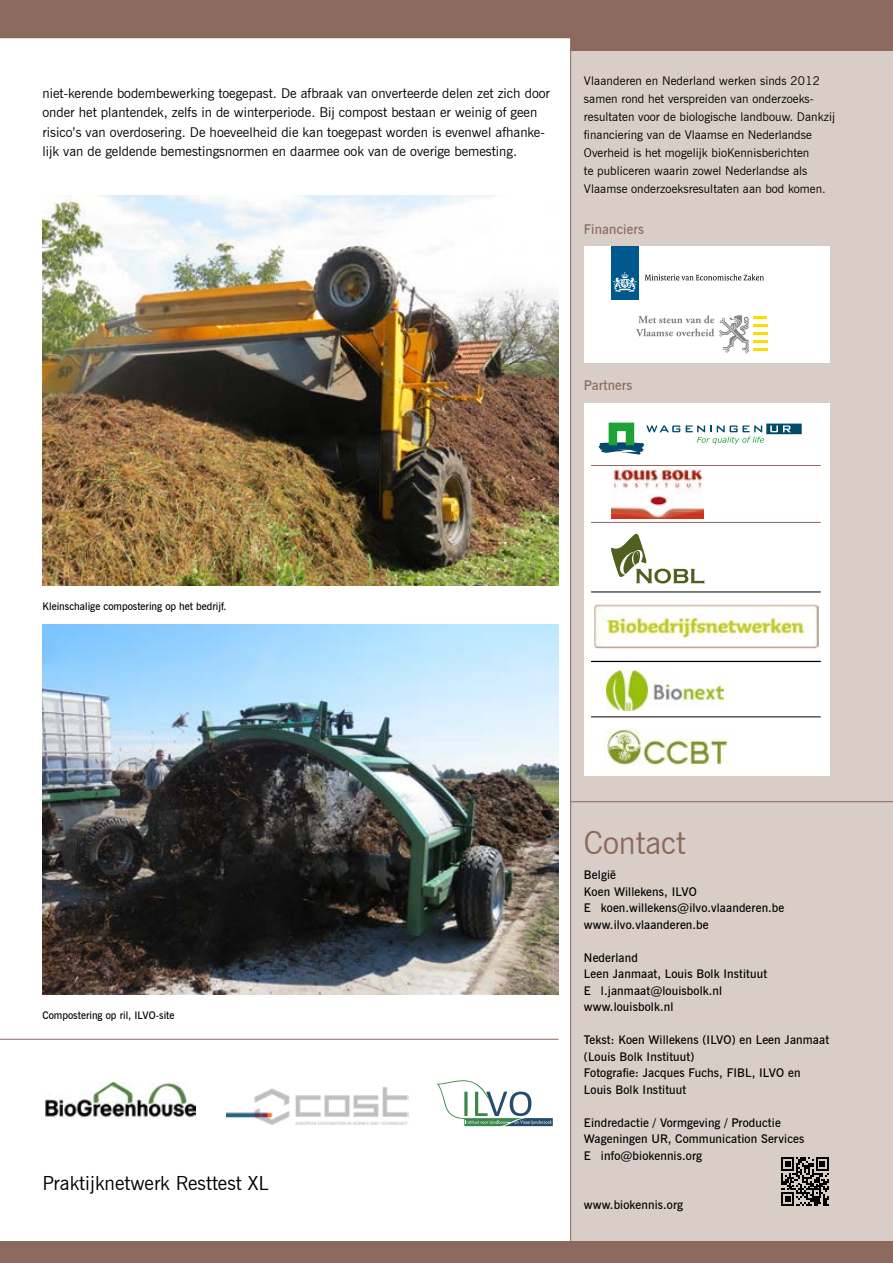
<style>
.page{position:relative;width:893px;height:1263px;background:#fff}
.page>*{position:absolute;margin:0;border:0;box-sizing:border-box;transform-origin:0 0}
.t1{font:31.5px "News Gothic BT";color:#8b6a5d}
.t2{font:19.5px "News Gothic BT";color:#000}
.t3{font:13.5px/19.5px "News Gothic BT";color:#000}
.t4{font:600 13.5px "News Gothic BT";letter-spacing:.01em;color:#8b6a5d}
.t5{font:600 12px/16.5px "News Gothic BT";letter-spacing:.01em;color:#000}
.t6{font:12px/18px "News Gothic BT";letter-spacing:.005em;color:#000}
.t7{font:600 10.5px "News Gothic BT";color:#000}
</style>
<div class="page">
<img style="left:43px;top:195px;width:515px;height:390px">
<img style="left:43px;top:624px;width:515px;height:371px">
<div style="left:570px;top:45px;width:323px;height:1203px;background:#d8cdc7"></div>
<svg style="left:0;top:0;width:893px;height:51px;fill:#8b6a5d"></svg>
<div style="left:0;top:1242px;width:893px;height:21px;background:#8b6a5d"></div>
<hr style="left:570px;top:0;width:1px;height:1242px;background:#8b6a5d">
<hr style="left:0;top:1039px;width:558px;height:1px;background:#8b6a5d">
<img style="left:45px;top:1083px;width:151px;height:36px">
<img style="left:226px;top:1087px;width:182px;height:38px">
<svg style="left:437px;top:1080px;width:116px;height:46px"></svg>
<div style="left:584px;top:246px;width:245px;height:117px;background:#fff"></div>
<div style="left:611px;top:246px;width:28px;height:54px;background:#00598e"></div>
<svg style="left:613px;top:272px;width:24px;height:20px"></svg>
<svg style="left:645px;top:274px;width:119px;height:6px"></svg>
<svg style="left:636px;top:315px;width:131px;height:39px"></svg>
<svg style="left:781px;top:1157px;width:48px;height:49px"></svg>
<hr style="left:570px;top:801px;width:323px;height:1px;background:#8b6a5d">
<div style="left:584px;top:403px;width:245px;height:373px;background:#fff"></div>
<img style="left:612px;top:468px;width:91px;height:51px">
<hr style="left:591px;top:465px;width:230px;height:1px;background:#8b6a5d">
<hr style="left:591px;top:522px;width:230px;height:1px;background:#8b6a5d">
<hr style="left:591px;top:592px;width:230px;height:1px;background:#000">
<hr style="left:591px;top:661px;width:230px;height:1px;background:#000">
<hr style="left:591px;top:717px;width:230px;height:1px;background:#000">
<svg style="left:599px;top:423px;width:81px;height:32px"></svg>
<svg style="left:686px;top:424px;width:116px;height:20px"></svg>
<svg style="left:611px;top:534px;width:93px;height:50px"></svg>
<img style="left:607px;top:670px;width:117px;height:41px">
<img style="left:594px;top:605px;width:225px;height:43px">
<img style="left:604px;top:729px;width:124px;height:35px">
<p class="t3" style="left:43px;top:83px;width:509px">niet-kerende bodembewerking toegepast. De afbraak van onverteerde delen zet zich door onder het plantendek, zelfs in de winterperiode. Bij compost bestaan er weinig of geen risico’s van overdosering. De hoeveelheid die kan toegepast worden is evenwel afhanke&shy;lijk van de geldende bemestingsnormen en daarmee ook van de overige bemesting.</p>
<p class="t6" style="left:584px;top:72px;width:253px">Vlaanderen en Nederland werken sinds 2012 samen rond het verspreiden van onderzoeks&shy;resultaten voor de biologische landbouw. Dankzij financiering van de Vlaamse en Nederlandse Overheid is het mogelijk bioKennisberichten<br>te publiceren waarin zowel Nederlandse als Vlaamse onderzoeksresultaten aan bod komen.</p>
<p class="t4" style="left:584px;top:221px;width:62px">Financiers</p>
<p class="t4" style="left:584px;top:377px;width:50px">Partners</p>
<p class="t7" style="left:43px;top:599px;width:186px">Kleinschalige compostering op het bedrijf.</p>
<p class="t7" style="left:43px;top:1009px;width:134px">Compostering op ril, ILVO-site</p>
<h2 class="t2" style="left:43px;top:1171px;width:227px">Praktijknetwerk Resttest XL</h2>
<h1 class="t1" style="left:584px;top:823px;width:103px">Contact</h1>
<p class="t5" style="left:584px;top:866px;width:202px">België<br>Koen Willekens, ILVO<br>E koen.willekens@ilvo.vlaanderen.be www.ilvo.vlaanderen.be</p>
<p class="t5" style="left:584px;top:949px;width:185px">Nederland<br>Leen Janmaat, Louis Bolk Instituut<br>E l.janmaat@louisbolk.nl www.louisbolk.nl</p>
<p class="t5" style="left:584px;top:1031px;width:247px">Tekst: Koen Willekens (ILVO) en Leen Janmaat (Louis Bolk Instituut)<br>Fotografie: Jacques Fuchs, FIBL, ILVO en<br>Louis Bolk Instituut</p>
<p class="t5" style="left:584px;top:1114px;width:222px">Eindredactie / Vormgeving / Productie<br>Wageningen UR, Communication Services<br>E info@biokennis.org</p>
<p class="t5" style="left:584px;top:1196px;width:101px">www.biokennis.org</p>
</div>
